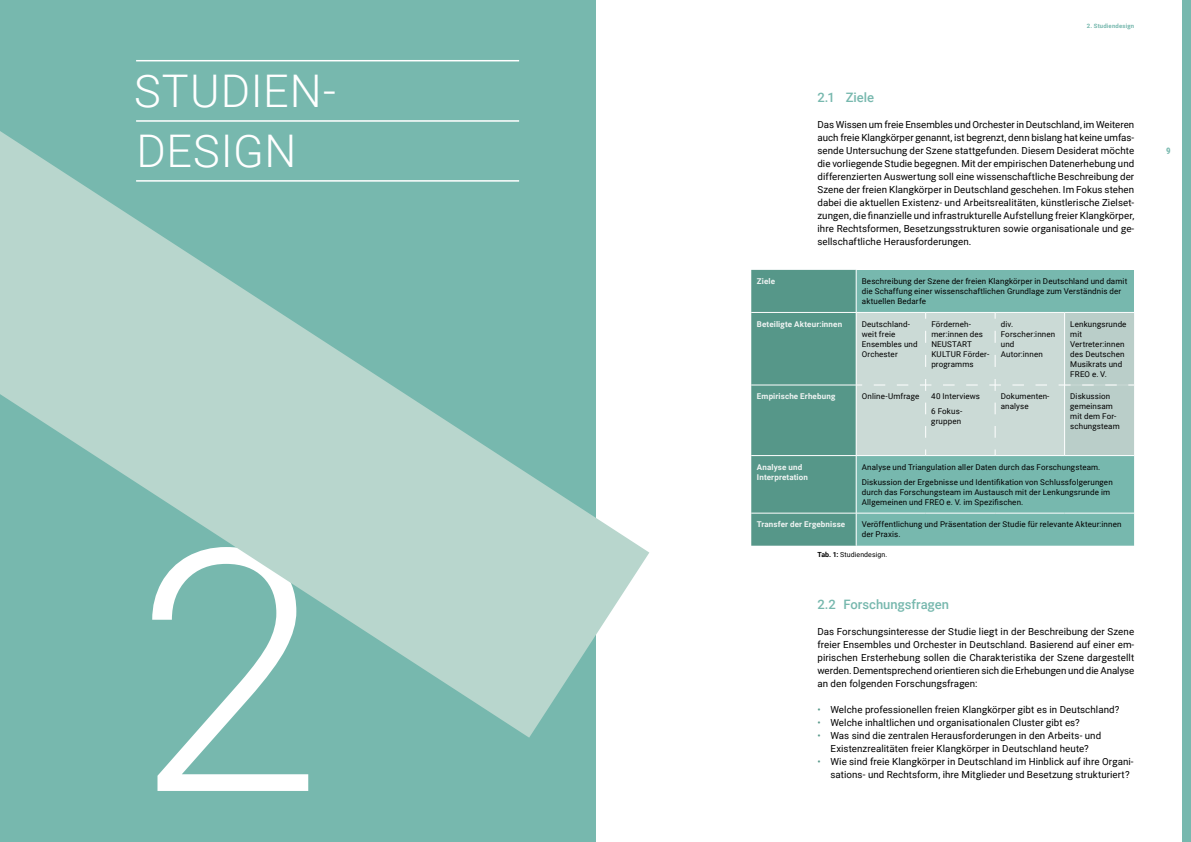
<style>
.page{position:relative;width:1191px;height:842px;background:#fff}
.page>*{position:absolute;margin:0;border:0;box-sizing:border-box;transform-origin:0 0}
.t1{font:300 338.4px "Roboto";color:#fff}
.t2{font:300 45px/60px "Roboto";letter-spacing:.02em;color:#fff}
.t3{font:500 13px "Roboto";color:#77b8ae}
.t4{font:9.8px/13px "Roboto";letter-spacing:.01em;color:#000;text-align:justify}
.t5{font:700 9px "Roboto Condensed";color:#77b8ae}
.t6{font:8px/10px "Roboto";letter-spacing:.015em;color:#000}
.t7{font:700 8px/10px "Roboto";letter-spacing:.015em;color:#f0f4f3}
.t8{font:7px "Roboto";letter-spacing:.01em;color:#000}
.t9{font:700 6px "Roboto";letter-spacing:.025em;color:#77b8ae}
.s1{font-weight:700}
.s2{color:#569789}
</style>
<div class="page">
<div style="left:0;top:0;width:595px;height:842px;background:#77b8ae"></div>
<div style="left:1182px;top:0;width:9px;height:842px;background:#77b8ae"></div>
<svg style="left:751px;top:270px;width:383px;height:276px;background:#8ebbb3"></svg>
<hr style="left:1064px;top:313px;width:1px;height:72px;background:#fff">
<hr style="left:1064px;top:385px;width:1px;height:70px;background:#fff">
<svg style="left:0;top:131px;width:649px;height:607px"></svg>
<hr style="left:136px;top:60px;width:383px;height:1px;background:#fff">
<hr style="left:136px;top:120px;width:383px;height:2px;background:#fff">
<hr style="left:136px;top:180px;width:383px;height:2px;background:#fff">
<h2 class="t2" style="left:134px;top:66px;width:203px">STUDIEN-<br>DESIGN</h2>
<h1 class="t1" style="left:135px;top:547px;width:189px">2</h1>
<p class="t9" style="left:1086px;top:22px;width:49px">2. Studiendesign</p>
<h3 class="t3" style="left:817px;top:90px;width:58px">2.1 Ziele</h3>
<p class="t4" style="left:817px;top:117px;width:318px">Das Wissen um freie Ensembles und Orchester in Deutschland, im Weiteren auch freie Klangkörper genannt, ist begrenzt, denn bislang hat keine umfas&shy;sende Untersuchung der Szene stattgefunden. Diesem Desiderat möchte die vorliegende Studie begegnen. Mit der empirischen Datenerhebung und differenzierten Auswertung soll eine wissenschaftliche Beschreibung der Szene der freien Klangkörper in Deutschland geschehen. Im Fokus stehen dabei die aktuellen Existenz- und Arbeitsrealitäten, künstlerische Zielset&shy;zungen, die finanzielle und infrastrukturelle Aufstellung freier Klangkörper, ihre Rechtsformen, Besetzungsstrukturen sowie organisationale und ge&shy;sellschaftliche Herausforderungen.</p>
<p class="t7" style="left:757px;top:277px;width:20px">Ziele</p>
<p class="t6" style="left:862px;top:276px;width:267px">Beschreibung der Szene der freien Klangkörper in Deutschland und damit die Schaffung einer wissenschaftlichen Grundlage zum Verständnis der aktuellen Bedarfe</p>
<p class="t7" style="left:757px;top:318px;width:87px">Beteiligte Akteur:innen</p>
<p class="t6" style="left:862px;top:318px;width:57px">Deutschland&shy;weit freie<br>Ensembles und<br>Orchester</p>
<p class="t6" style="left:931px;top:318px;width:59px">Förderneh&shy;mer:innen des<br>NEUSTART<br>KULTUR Förder&shy;programms</p>
<p class="t6" style="left:1000px;top:318px;width:56px">div.<br>Forscher:innen und<br>Autor:innen</p>
<p class="t6" style="left:1070px;top:318px;width:58px">Lenkungsrunde mit<br>Vertreter:innen des Deutschen<br>Musikrats und<br>FREO e. V.</p>
<p class="t7" style="left:757px;top:391px;width:80px">Empirische Erhebung</p>
<p class="t6" style="left:862px;top:391px;width:59px">Online-Umfrage</p>
<p class="t6" style="left:931px;top:388px;width:50px;line-height:15px">40 Interviews<br>6 Fokus-</p>
<p class="t6" style="left:931px;top:416px;width:31px">gruppen</p>
<p class="t6" style="left:1000px;top:391px;width:50px">Dokumenten&shy;analyse</p>
<p class="t6" style="left:1070px;top:391px;width:51px">Diskussion gemeinsam mit dem For&shy;schungsteam</p>
<p class="t7" style="left:757px;top:461px;width:53px">Analyse und<br>Interpretation</p>
<p class="t6" style="left:862px;top:459px;width:252px;line-height:15px">Analyse und Triangulation aller Daten durch das Forschungsteam.<br>Diskussion der Ergebnisse und Identifikation von Schlussfolgerungen</p>
<p class="t6" style="left:862px;top:486px;width:250px">durch das Forschungsteam im Austausch mit der Lenkungsrunde im<br>Allgemeinen und FREO e. V. im Spezifischen.</p>
<p class="t7" style="left:757px;top:519px;width:90px">Transfer der Ergebnisse</p>
<p class="t6" style="left:862px;top:519px;width:261px">Veröffentlichung und Präsentation der Studie für relevante Akteur:innen der Praxis.</p>
<p class="t8" style="left:817px;top:549px;width:71px"><span class="s1">Tab. 1:</span> Studiendesign.</p>
<h3 class="t3" style="left:817px;top:597px;width:133px">2.2 Forschungsfragen</h3>
<p class="t4" style="left:817px;top:624px;width:318px">Das Forschungsinteresse der Studie liegt in der Beschreibung der Szene freier Ensembles und Orchester in Deutschland. Basierend auf einer em&shy;pirischen Ersterhebung sollen die Charakteristika der Szene dargestellt werden. Dementsprechend orientieren sich die Erhebungen und die Analyse an den folgenden Forschungsfragen:</p>
<p class="t4" style="left:817px;top:702px;width:303px"><span class="s2">•</span> Welche professionellen freien Klangkörper gibt es in Deutschland?</p>
<p class="t4" style="left:817px;top:715px;width:264px"><span class="s2">•</span> Welche inhaltlichen und organisationalen Cluster gibt es?</p>
<p class="t4" style="left:817px;top:728px;width:285px;text-align:center"><span class="s2">•</span> Was sind die zentralen Herausforderungen in den Arbeits- und<br>Existenzrealitäten freier Klangkörper in Deutschland heute?</p>
<p class="t4" style="left:830px;top:754px;width:304px;text-indent:-13px"><span class="s2">•</span> Wie sind freie Klangkörper in Deutschland im Hinblick auf ihre Organi&shy;sations- und Rechtsform, ihre Mitglieder und Besetzung strukturiert?</p>
<p class="t5" style="left:1166px;top:145px;width:6px">9</p>
</div>
